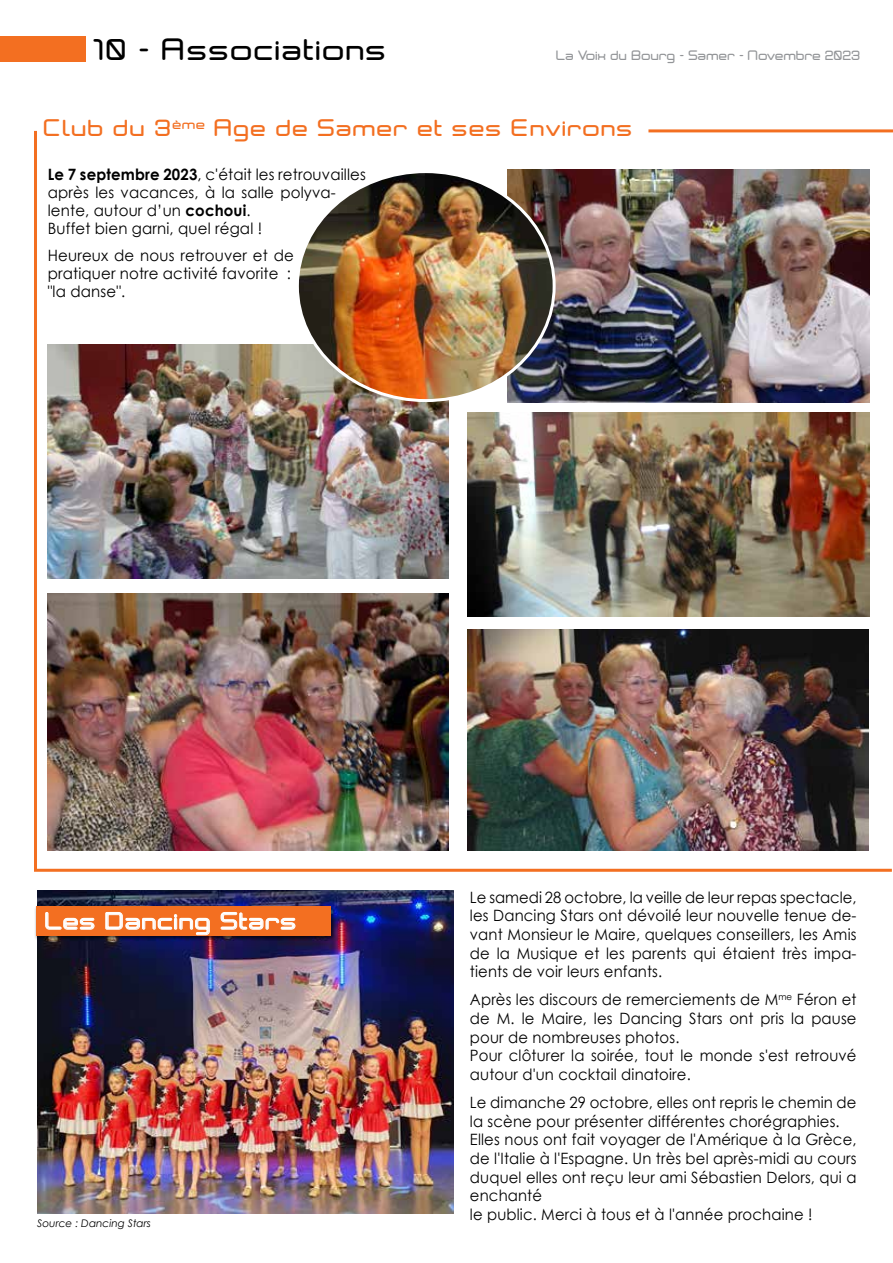
<style>
.page{position:relative;width:893px;height:1263px;background:#fff}
.page>*{position:absolute;margin:0;border:0;box-sizing:border-box;transform-origin:0 0}
.t1{font:500 27px "Neogrey";letter-spacing:.04em;color:#000;scale:1.06 1}
.t2{font:500 21px "Neogrey";letter-spacing:.04em;color:#f36f21;scale:1.06 1}
.t3{font:500 21px "Neogrey";letter-spacing:.04em;color:#fff;scale:1.06 1}
.t4{font:15.6px/18.8px "Century Gothic";letter-spacing:.01em;color:#000;scale:.95 1}
.t5{font:15.6px/18px "Century Gothic";letter-spacing:.01em;color:#000;scale:.96 1}
.t6{font:500 12px "Neogrey";color:#939598}
.t7{font:italic 10.5px "Century Gothic";color:#000}
.s1{font-weight:700}
</style>
<div class="page">
<img style="left:37px;top:891px;width:417px;height:322px">
<div style="left:35px;top:904px;width:301px;height:37px;background:#000;opacity:.75"></div>
<div style="left:37px;top:907px;width:294px;height:29px;background:#f36f21"></div>
<div style="left:0;top:36px;width:85px;height:26px;background:#f36f21"></div>
<img style="left:34px;top:130px;width:859px;height:742px">
<svg style="left:45px;top:912px;width:49px;height:17px"></svg>
<svg style="left:106px;top:912px;width:104px;height:23px"></svg>
<svg style="left:221px;top:912px;width:74px;height:17px"></svg>
<img style="left:297px;top:172px;width:257px;height:229px">
<hr style="left:648px;top:129px;width:245px;height:3px;background:#f36f21">
<h1 class="t1" style="left:94px;top:32px;width:278px">10 - Associations</h1>
<p class="t6" style="left:556px;top:48px;width:306px">La Voix du Bourg - Samer - Novembre 2023</p>
<h2 class="t2" style="left:44px;top:114px;width:557px">Club du 3<sup>ème</sup> Age de Samer et ses Environs</h2>
<p class="t5" style="left:48px;top:165px;width:333px"><span class="s1">Le 7 septembre 2023</span>, c'était les retrouvailles après les vacances, à la salle polyva&shy;lente, autour d’un <span class="s1">cochoui</span>.<br>Buffet bien garni, quel régal !</p>
<p class="t5" style="left:48px;top:246px;width:258px">Heureux de nous retrouver et de pratiquer notre activité favorite : "la danse".</p>
<h2 class="t3" style="left:46px;top:908px;width:239px">Les Dancing Stars</h2>
<p class="t7" style="left:37px;top:1217px;width:115px">Source : Dancing Stars</p>
<p class="t4" style="left:470px;top:887px;width:408px;text-align:justify">Le samedi 28 octobre, la veille de leur repas spectacle, les Dancing Stars ont dévoilé leur nouvelle tenue de&shy;vant Monsieur le Maire, quelques conseillers, les Amis de la Musique et les parents qui étaient très impa&shy;tients de voir leurs enfants.</p>
<p class="t4" style="left:470px;top:990px;width:408px">Après les discours de remerciements de M<sup>me</sup> Féron et de M. le Maire, les Dancing Stars ont pris la pause pour de nombreuses photos.<br>Pour clôturer la soirée, tout le monde s'est retrouvé autour d'un cocktail dinatoire.</p>
<p class="t4" style="left:470px;top:1092px;width:408px">Le dimanche 29 octobre, elles ont repris le chemin de la scène pour présenter différentes chorégraphies.<br>Elles nous ont fait voyager de l'Amérique à la Grèce, de l'Italie à l'Espagne. Un très bel après-midi au cours duquel elles ont reçu leur ami Sébastien Delors, qui a enchanté<br>le public. Merci à tous et à l'année prochaine !</p>
</div>
